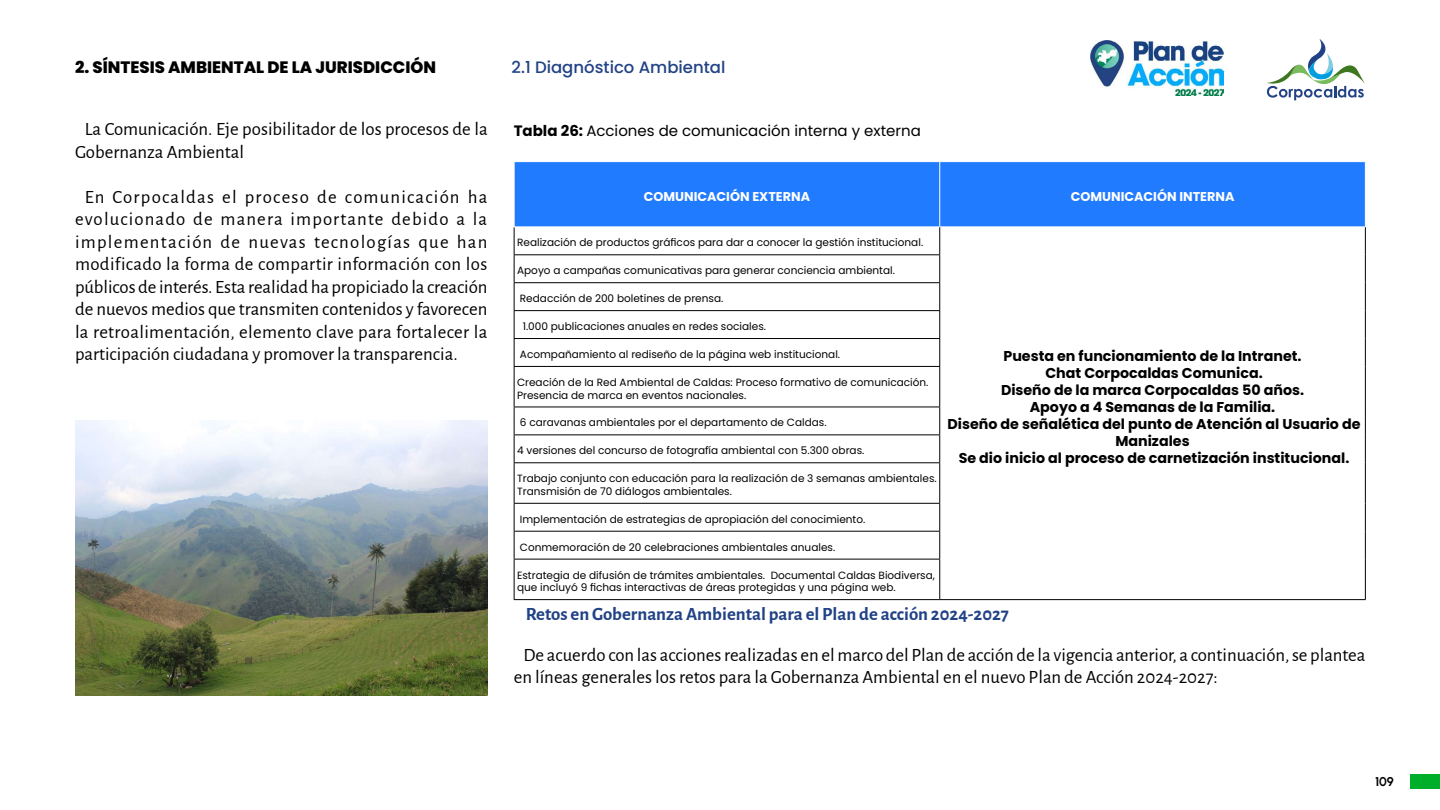
<style>
.page{position:relative;width:1440px;height:810px;background:#fff}
.page>*{position:absolute;margin:0;border:0;box-sizing:border-box;transform-origin:0 0}
.t1{font:18.75px/22.5px "Alegreya Sans";color:#000}
.t2{font:700 18.75px "Alegreya Sans";color:#214285}
.t3{font:800 16.5px "Poppins";color:#000}
.t4{font:500 16.5px "Poppins";color:#214285}
.t5{font:15px "Poppins";color:#000}
.t6{font:700 14.25px/17.1px "Poppins";color:#000;text-align:center}
.t7{font:700 12.75px "Poppins";color:#fff}
.t8{font:700 12.75px "Urbanist";color:#000}
.t9{font:10.5px/12.6px "Poppins";color:#000}
.s1{font-weight:700}
</style>
<div class="page">
<div style="left:1410px;top:774px;width:30px;height:15px;background:#00af29"></div>
<svg style="left:1267px;top:39px;width:98px;height:61px"></svg>
<img style="left:1091px;top:41px;width:132px;height:55px">
<div style="left:515px;top:162px;width:850px;height:65px;background:#217bff"></div>
<hr style="left:939px;top:162px;width:1px;height:65px;background:#fff">
<hr style="left:514px;top:254px;width:426px;height:1px;background:#000">
<hr style="left:514px;top:282px;width:426px;height:1px;background:#000">
<hr style="left:514px;top:310px;width:426px;height:1px;background:#000">
<hr style="left:514px;top:338px;width:426px;height:1px;background:#000">
<svg style="left:514px;top:228px;width:1px;height:138px"></svg>
<hr style="left:514px;top:366px;width:426px;height:1px;background:#000">
<hr style="left:514px;top:367px;width:1px;height:40px;background:#000">
<hr style="left:514px;top:407px;width:426px;height:1px;background:#000">
<hr style="left:514px;top:434px;width:426px;height:1px;background:#000">
<svg style="left:514px;top:407px;width:1px;height:55px"></svg>
<hr style="left:514px;top:462px;width:426px;height:1px;background:#000">
<hr style="left:514px;top:463px;width:1px;height:40px;background:#000">
<hr style="left:514px;top:503px;width:426px;height:1px;background:#000">
<hr style="left:514px;top:531px;width:426px;height:1px;background:#000">
<svg style="left:514px;top:504px;width:1px;height:55px"></svg>
<hr style="left:514px;top:559px;width:426px;height:1px;background:#000">
<hr style="left:514px;top:559px;width:1px;height:40px;background:#000">
<hr style="left:514px;top:599px;width:426px;height:1px;background:#000">
<hr style="left:940px;top:599px;width:426px;height:1px;background:#000">
<svg style="left:939px;top:227px;width:1px;height:139px"></svg>
<svg style="left:1365px;top:227px;width:1px;height:139px"></svg>
<hr style="left:939px;top:367px;width:1px;height:40px;background:#000">
<hr style="left:1365px;top:366px;width:1px;height:41px;background:#000">
<svg style="left:939px;top:407px;width:1px;height:55px"></svg>
<svg style="left:1365px;top:407px;width:1px;height:56px"></svg>
<hr style="left:939px;top:463px;width:1px;height:40px;background:#000">
<hr style="left:1365px;top:463px;width:1px;height:40px;background:#000">
<svg style="left:939px;top:504px;width:1px;height:55px"></svg>
<svg style="left:1365px;top:503px;width:1px;height:56px"></svg>
<hr style="left:939px;top:559px;width:1px;height:40px;background:#000">
<hr style="left:1365px;top:559px;width:1px;height:40px;background:#000">
<img style="left:75px;top:421px;width:413px;height:275px">
<h2 class="t3" style="left:75px;top:57px;width:363px">2. SÍNTESIS AMBIENTAL DE LA JURISDICCIÓN</h2>
<h2 class="t4" style="left:512px;top:57px;width:216px">2.1 Diagnóstico Ambiental</h2>
<h1 class="t1" style="left:75px;top:117px;width:414px;text-indent:10px">La Comunicación. Eje posibilitador de los procesos de la<br>Gobernanza Ambiental</h1>
<p class="t1" style="left:75px;top:184px;width:414px;text-align:justify;text-indent:10px">En Corpocaldas el proceso de comunicación ha evolucionado de manera importante debido a la implementación de nuevas tecnologías que han modificado la forma de compartir información con los públicos de interés. Esta realidad ha propiciado la creación de nuevos medios que transmiten contenidos y favorecen la retroalimentación, elemento clave para fortalecer la participación ciudadana y promover la transparencia.</p>
<h3 class="t5" style="left:514px;top:122px;width:409px"><span class="s1">Tabla 26:</span> Acciones de comunicación interna y externa</h3>
<p class="t7" style="left:644px;top:189px;width:168px">COMUNICACIÓN EXTERNA</p>
<p class="t7" style="left:1071px;top:189px;width:165px">COMUNICACIÓN INTERNA</p>
<p class="t9" style="left:517px;top:236px;width:408px">Realización de productos gráficos para dar a conocer la gestión institucional.</p>
<p class="t9" style="left:517px;top:264px;width:379px">Apoyo a campañas comunicativas para generar conciencia ambiental.</p>
<p class="t9" style="left:520px;top:292px;width:205px">Redacción de 200 boletines de prensa.</p>
<p class="t9" style="left:523px;top:320px;width:245px">1.000 publicaciones anuales en redes sociales.</p>
<p class="t9" style="left:520px;top:348px;width:322px">Acompañamiento al rediseño de la página web institucional.</p>
<p class="t9" style="left:517px;top:376px;width:413px">Creación de la Red Ambiental de Caldas: Proceso formativo de comunicación.<br>Presencia de marca en eventos nacionales.</p>
<p class="t9" style="left:520px;top:416px;width:308px">6 caravanas ambientales por el departamento de Caldas.</p>
<p class="t9" style="left:517px;top:444px;width:349px">4 versiones del concurso de fotografía ambiental con 5.300 obras.</p>
<p class="t9" style="left:517px;top:472px;width:421px">Trabajo conjunto con educación para la realización de 3 semanas ambientales.<br>Transmisión de 70 diálogos ambientales.</p>
<p class="t9" style="left:520px;top:513px;width:347px">Implementación de estrategias de apropiación del conocimiento.</p>
<p class="t9" style="left:520px;top:541px;width:317px">Conmemoración de 20 celebraciones ambientales anuales.</p>
<p class="t9" style="left:517px;top:569px;width:419px">Estrategia de difusión de trámites ambientales. Documental Caldas Biodiversa, que incluyó 9 fichas interactivas de áreas protegidas y una página web.</p>
<h1 class="t2" style="left:526px;top:600px;width:485px">Retos en Gobernanza Ambiental para el Plan de acción 2024-2027</h1>
<h1 class="t1" style="left:514px;top:642px;width:853px;text-indent:10px">De acuerdo con las acciones realizadas en el marco del Plan de acción de la vigencia anterior, a continuación, se plantea en líneas generales los retos para la Gobernanza Ambiental en el nuevo Plan de Acción 2024-2027:</h1>
<p class="t6" style="left:948px;top:347px;width:414px">Puesta en funcionamiento de la Intranet.<br>Chat Corpocaldas Comunica.<br>Diseño de la marca Corpocaldas 50 años.<br>Apoyo a 4 Semanas de la Familia.<br>Diseño de señalética del punto de Atención al Usuario de Manizales<br>Se dio inicio al proceso de carnetización institucional.</p>
<p class="t8" style="left:1375px;top:773px;width:20px">109</p>
</div>
